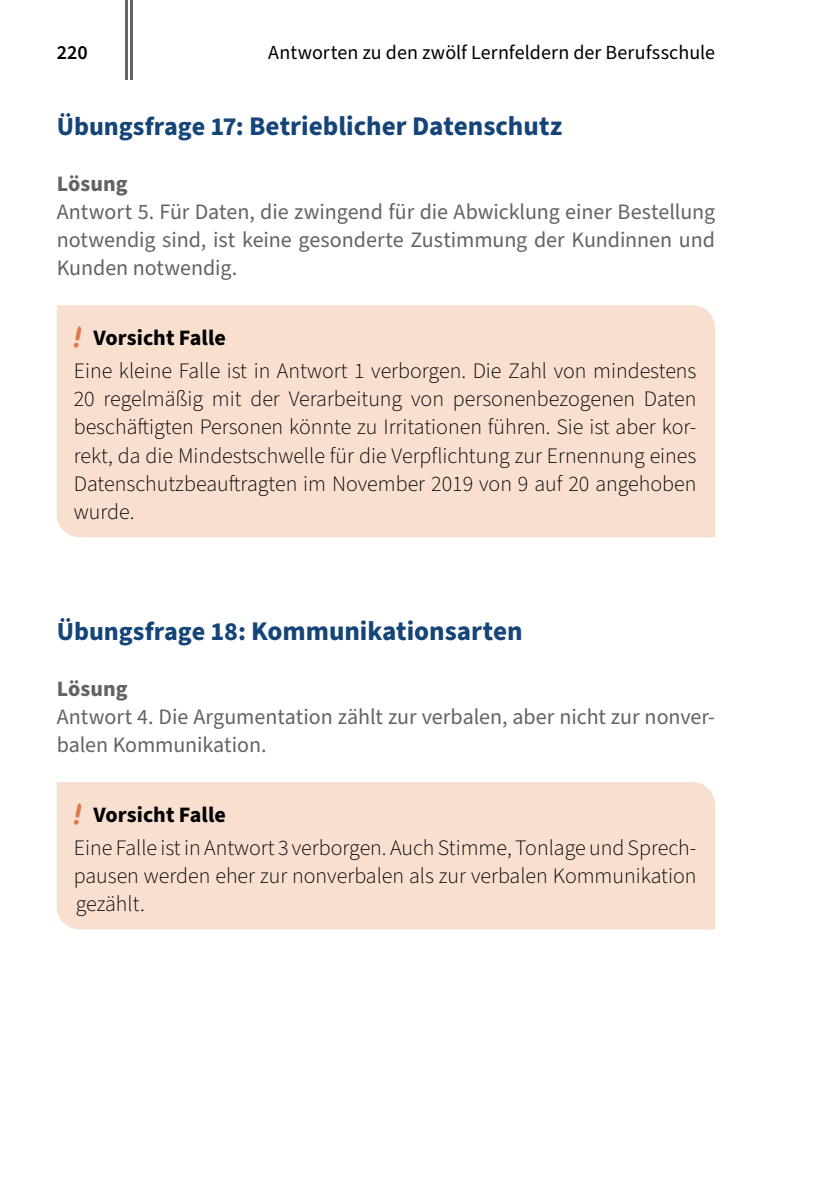
<style>
.page{position:relative;width:840px;height:1191px;background:#fff}
.page>*{position:absolute;margin:0;border:0;box-sizing:border-box;transform-origin:0 0}
.t1{font:700 27px "Source Sans Pro";color:#144478}
.Kastentext{font:300 22px/28px "Source Sans Pro";color:#000;text-align:justify}
.Lösungstext{font:22px/28px "Source Sans Pro";letter-spacing:-.005em;color:#646363;text-align:justify}
.t2{font:700 22px "Source Sans Pro";color:#000}
.Ueberschrift_Loesung{font:700 22px "Source Sans Pro";color:#646363}
.t3{font:20px "Source Sans Pro";letter-spacing:.005em;color:#000}
.t4{font:600 20px "Source Sans Pro";color:#000}
.s1{font-size:26px}
.s2{font-family:"Permanent Marker";font-weight:400;font-size:28px;color:#de784a}
</style>
<div class="page">
<hr style="left:125px;top:0;width:3px;height:79px;background:#646363">
<hr style="left:130px;top:0;width:3px;height:79px;background:#646363">
<div style="left:57px;top:305px;width:657px;height:232px;background:#f8dfd0"></div>
<div style="left:57px;top:782px;width:657px;height:147px;background:#f8dfd0"></div>
<p class="t4" style="left:57px;top:39px;width:32px">220</p>
<p class="t3" style="left:268px;top:39px;width:448px">Antworten zu den zwölf Lernfeldern der Berufsschule</p>
<p class="t1" style="left:57px;top:108px;width:506px"><span class="s1">Übungsfrage 17:</span> Betrieblicher Datenschutz</p>
<p class="Ueberschrift_Loesung" style="left:57px;top:169px;width:72px">Lösung</p>
<p class="Lösungstext" style="left:57px;top:199px;width:659px">Antwort 5. Für Daten, die zwingend für die Abwicklung einer Bestellung notwendig sind, ist keine gesonderte Zustimmung der Kundinnen und Kunden notwendig.</p>
<p class="t2" style="left:74px;top:322px;width:154px"><span class="s2">!</span> Vorsicht Falle</p>
<p class="Kastentext" style="left:74px;top:358px;width:624px">Eine kleine Falle ist in Antwort 1 verborgen. Die Zahl von mindestens 20 regelmäßig mit der Verarbeitung von personenbezogenen Daten beschäftigten Personen könnte zu Irritationen führen. Sie ist aber kor&shy;rekt, da die Mindestschwelle für die Verpflichtung zur Ernennung eines Datenschutzbeauftragten im November 2019 von 9 auf 20 angehoben wurde.</p>
<p class="t1" style="left:57px;top:612px;width:467px"><span class="s1">Übungsfrage 18:</span> Kommunikationsarten</p>
<p class="Ueberschrift_Loesung" style="left:57px;top:673px;width:72px">Lösung</p>
<p class="Lösungstext" style="left:57px;top:703px;width:659px">Antwort 4. Die Argumentation zählt zur verbalen, aber nicht zur nonver&shy;balen Kommunikation.</p>
<p class="t2" style="left:74px;top:799px;width:154px"><span class="s2">!</span> Vorsicht Falle</p>
<p class="Kastentext" style="left:74px;top:834px;width:624px">Eine Falle ist in Antwort 3 verborgen. Auch Stimme, Tonlage und Sprech&shy;pausen werden eher zur nonverbalen als zur verbalen Kommunikation gezählt.</p>
</div>
